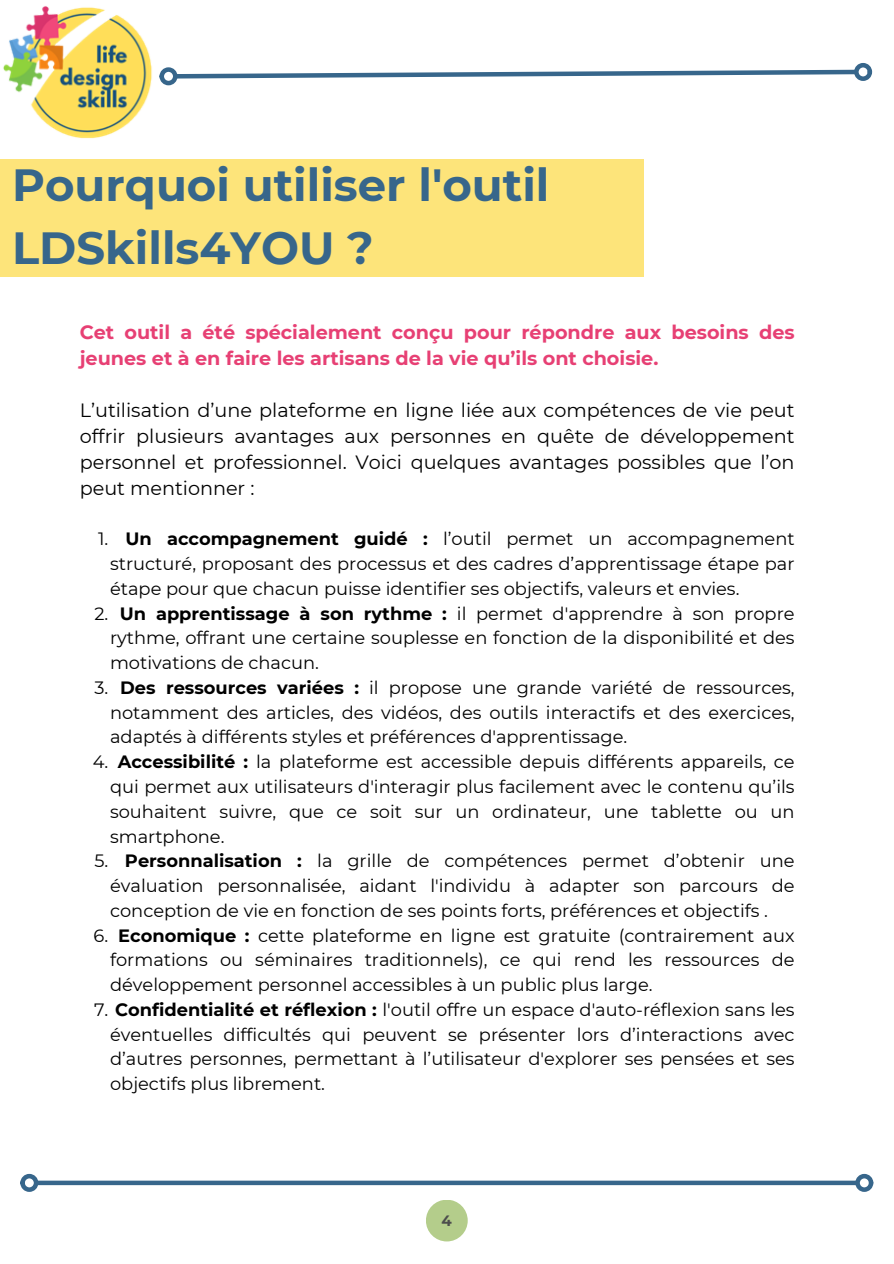
<style>
.page{position:relative;width:894px;height:1264px;background:#fff}
.page>*{position:absolute;margin:0;border:0;box-sizing:border-box;transform-origin:0 0}
.t1{font:700 45px/63px "Montserrat";color:#37668b}
.t2{font:19.2px/25.8px "Montserrat";color:#000;text-align:justify}
.t3{font:700 19.2px/25.8px "Montserrat";color:#e74074}
.t4{font:17.85px/24.8px "Montserrat";color:#000;text-align:justify}
.t5{font:700 15px "Montserrat";color:#000}
.s1{font-weight:700}
</style>
<div class="page">
<div style="left:0;top:159px;width:643px;height:117px;background:#fde47a"></div>
<img style="left:3px;top:6px;width:149px;height:133px">
<svg style="left:173px;top:68px;width:686px;height:13px"></svg>
<div style="left:159px;top:67px;width:18px;height:18px;border:4px solid #37668b;border-radius:50%"></div>
<div style="left:853px;top:63px;width:18px;height:18px;border:4px solid #37668b;border-radius:50%"></div>
<div style="left:426px;top:1199px;width:41px;height:42px;background:#b4cd8b;border-radius:50%"></div>
<div style="left:37px;top:1180px;width:819px;height:5px;background:#37668b"></div>
<div style="left:20px;top:1173px;width:18px;height:18px;border:4px solid #37668b;border-radius:50%"></div>
<div style="left:855px;top:1173px;width:18px;height:18px;border:4px solid #37668b;border-radius:50%"></div>
<p class="t1" style="left:12px;top:153px;width:538px">Pourquoi utiliser l'outil<br>LDSkills4YOU ?</p>
<p class="t3" style="left:80px;top:319px;width:716px">Cet outil a été spécialement conçu pour répondre aux besoins des jeunes et à en faire les artisans de la vie qu’ils ont choisie.</p>
<h1 class="t2" style="left:80px;top:397px;width:716px">L’utilisation d’une plateforme en ligne liée aux compétences de vie peut offrir plusieurs avantages aux personnes en quête de développement personnel et professionnel. Voici quelques avantages possibles que l’on peut mentionner :</h1>
<h2 class="t4" style="left:110px;top:526px;width:686px;text-indent:15px"><span class="s1">Un accompagnement guidé :</span> l’outil permet un accompagnement structuré, proposant des processus et des cadres d’apprentissage étape par étape pour que chacun puisse identifier ses objectifs, valeurs et envies.</h2>
<p class="t4" style="left:98px;top:526px;width:12px">1.</p>
<p class="t4" style="left:110px;top:601px;width:686px;text-indent:10px"><span class="s1">Un apprentissage à son rythme :</span> il permet d'apprendre à son propre rythme, offrant une certaine souplesse en fonction de la disponibilité et des motivations de chacun.</p>
<p class="t4" style="left:94px;top:601px;width:15px">2.</p>
<p class="t4" style="left:110px;top:675px;width:686px;text-indent:10px"><span class="s1">Des ressources variées :</span> il propose une grande variété de ressources, notamment des articles, des vidéos, des outils interactifs et des exercices, adaptés à différents styles et préférences d'apprentissage.</p>
<p class="t4" style="left:94px;top:675px;width:15px">3.</p>
<p class="t4" style="left:110px;top:749px;width:686px;text-indent:8px"><span class="s1">Accessibilité :</span> la plateforme est accessible depuis différents appareils, ce qui permet aux utilisateurs d'interagir plus facilement avec le contenu qu’ils souhaitent suivre, que ce soit sur un ordinateur, une tablette ou un smartphone.</p>
<p class="t4" style="left:93px;top:749px;width:17px">4.</p>
<p class="t4" style="left:110px;top:848px;width:686px;text-indent:15px"><span class="s1">Personnalisation :</span> la grille de compétences permet d’obtenir une évaluation personnalisée, aidant l'individu à adapter son parcours de conception de vie en fonction de ses points forts, préférences et objectifs .</p>
<p class="t4" style="left:94px;top:848px;width:15px">5.</p>
<p class="t4" style="left:110px;top:922px;width:686px;text-indent:8px"><span class="s1">Economique :</span> cette plateforme en ligne est gratuite (contrairement aux formations ou séminaires traditionnels), ce qui rend les ressources de développement personnel accessibles à un public plus large.</p>
<p class="t4" style="left:94px;top:922px;width:16px">6.</p>
<p class="t4" style="left:110px;top:997px;width:686px;text-indent:-16px">7. <span class="s1">Confidentialité et réflexion :</span> l'outil offre un espace d'auto-réflexion sans les éventuelles difficultés qui peuvent se présenter lors d’interactions avec d’autres personnes, permettant à l’utilisateur d'explorer ses pensées et ses objectifs plus librement.</p>
<p class="t5" style="left:441px;top:1210px;width:12px">4</p>
</div>
